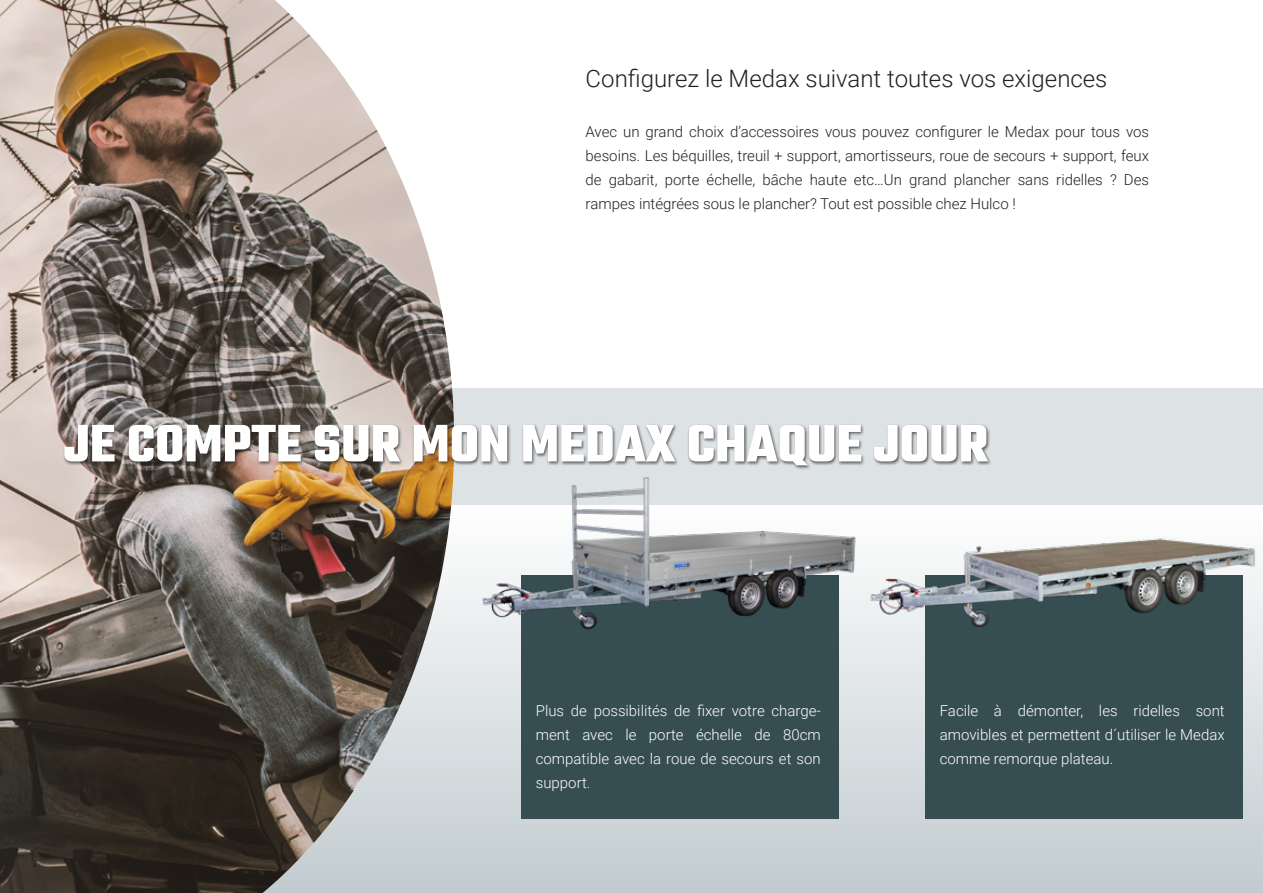
<style>
.page{position:relative;width:1263px;height:893px;background:#fff}
.page>*{position:absolute;margin:0;border:0;box-sizing:border-box;transform-origin:0 0}
.t1{font:700 57px "Teko";color:#fff}
.t2{font:300 24px "Roboto";color:#231f20}
.t3{font:300 15px/24px "Roboto";color:#231f20;text-align:justify}
.t4{font:300 15px/24px "Roboto";color:#fff;text-align:justify}
</style>
<div class="page">
<div style="left:0;top:388px;width:1263px;height:117px;background:#dde2e4"></div>
<div style="left:0;top:505px;width:1263px;height:388px;background:linear-gradient(to bottom,#fefefe,#c2cbcf)"></div>
<img style="left:0;top:0;width:454px;height:893px">
<div style="left:925px;top:575px;width:318px;height:244px;background:#364d51"></div>
<div style="left:521px;top:575px;width:318px;height:244px;background:#364d51"></div>
<div style="left:63px;top:423px;width:929px;height:47px;background:#231f20;opacity:.7"></div>
<img style="left:862px;top:505px;width:398px;height:148px">
<img style="left:465px;top:468px;width:406px;height:173px">
<p class="t2" style="left:586px;top:62px;width:523px">Configurez le Medax suivant toutes vos exigences</p>
<p class="t3" style="left:586px;top:119px;width:565px">Avec un grand choix d’accessoires vous pouvez configurer le Medax pour tous vos besoins. Les béquilles, treuil + support, amortisseurs, roue de secours + support, feux de gabarit, porte échelle, bâche haute etc…Un grand plancher sans ridelles ? Des rampes intégrées sous le plancher? Tout est possible chez Hulco !</p>
<p class="t1" style="left:64px;top:407px;width:926px">JE COMPTE SUR MON MEDAX CHAQUE JOUR</p>
<p class="t4" style="left:536px;top:699px;width:286px">Plus de possibilités de fixer votre charge&shy;ment avec le porte échelle de 80cm compatible avec la roue de secours et son support.</p>
<p class="t4" style="left:940px;top:699px;width:286px">Facile à démonter, les ridelles sont amovibles et permettent d´utiliser le Medax comme remorque plateau.</p>
</div>
